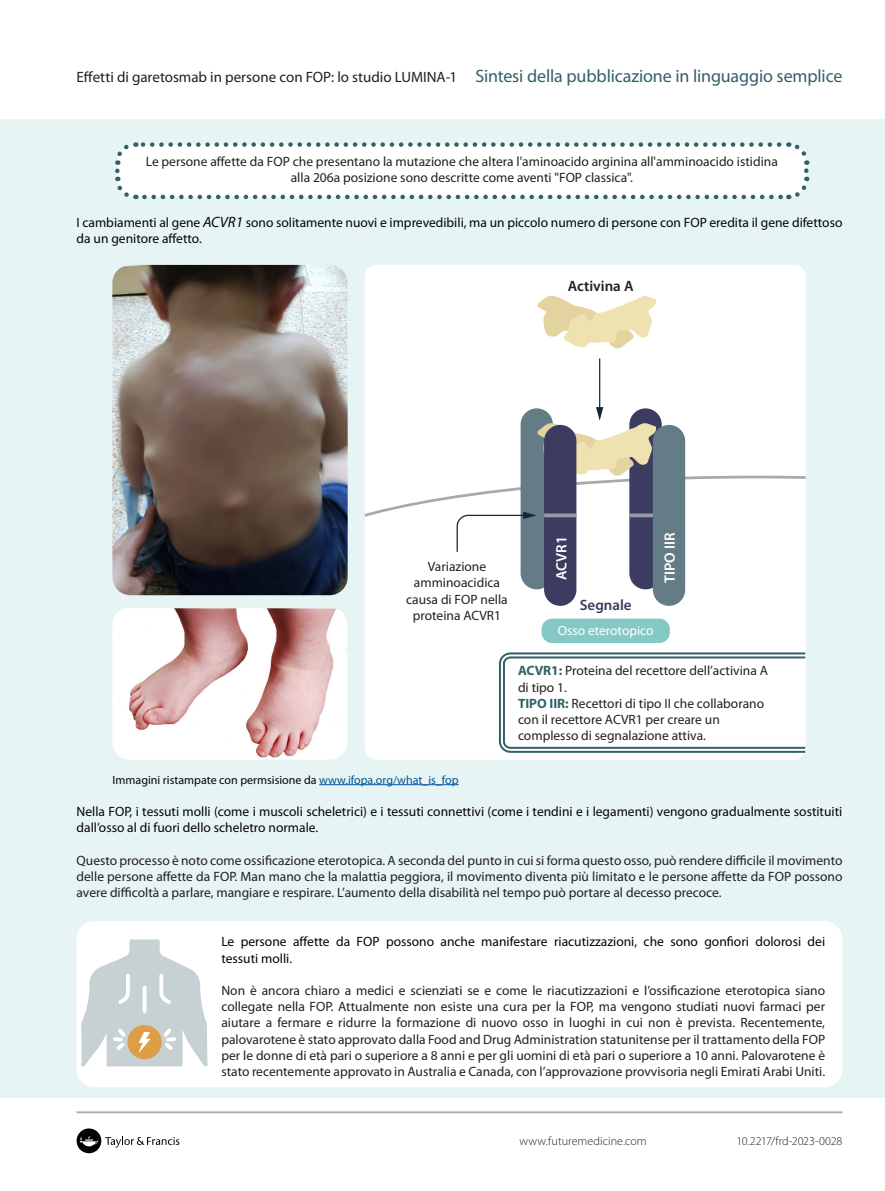
<style>
.page{position:relative;width:885px;height:1191px;background:#fff}
.page>*{position:absolute;margin:0;border:0;box-sizing:border-box;transform-origin:0 0}
.t1{font:15px "Myriad Pro";color:#231f20}
.t2{font:600 15px "Myriad Pro";color:#fff}
.t3{font:600 15px "Myriad Pro";color:#231f20}
.t4{font:600 15px "Myriad Pro";color:#393b5e}
.PLSP_body_text{font:13.5px/16.2px "Myriad Pro";color:#231f20;text-align:justify}
.t5{font:13.5px/16.2px "Myriad Pro";color:#040503}
.t6{font:13.5px "Myriad Pro";color:#fff}
.t7{font:12px "Myriad Pro";color:#040503}
.t8{font:300 12px "Myriad Pro";letter-spacing:.005em;color:#231f20}
.s1{font-size:18px;color:#336166}
.s2{font-style:italic;font-size:15px}
.s3{font-weight:700;color:#336166}
.s4{color:#005595}
</style>
<div class="page">
<hr style="left:77px;top:1111px;width:765px;height:2px;background:#a8a9ad">
<div style="left:77px;top:1128px;width:24px;height:25px;background:#000001;border-radius:50%"></div>
<svg style="left:105px;top:1136px;width:74px;height:11px"></svg>
<svg style="left:79px;top:1136px;width:19px;height:10px"></svg>
<div style="left:0;top:119px;width:884px;height:978px;background:#e7f4f4"></div>
<div style="left:117px;top:145px;width:689px;height:52px;background:#fff;border-radius:18px"></div>
<svg style="left:115px;top:171px;width:21px;height:29px"></svg>
<svg style="left:144px;top:177px;width:666px;height:23px"></svg>
<svg style="left:787px;top:142px;width:23px;height:29px"></svg>
<svg style="left:115px;top:142px;width:664px;height:23px"></svg>
<div style="left:77px;top:921px;width:765px;height:166px;background:#fff;border-radius:18px"></div>
<img style="left:112px;top:265px;width:235px;height:330px">
<img style="left:112px;top:608px;width:235px;height:151px">
<hr style="left:319px;top:784px;width:139px;height:1px;background:#005595">
<div style="left:365px;top:265px;width:440px;height:494px;background:#fff;border-radius:11px"></div>
<div style="left:629px;top:408px;width:32px;height:181px;background:#3b3c60;border-radius:16px"></div>
<div style="left:520px;top:408px;width:33px;height:181px;background:#647c86;border-radius:16px"></div>
<svg style="left:537px;top:296px;width:119px;height:53px"></svg>
<div style="left:544px;top:425px;width:32px;height:181px;background:#3b3c60;border-radius:16px"></div>
<div style="left:652px;top:425px;width:33px;height:181px;background:#647c86;border-radius:16px"></div>
<hr style="left:599px;top:358px;width:1px;height:51px;background:#132839">
<svg style="left:365px;top:407px;width:440px;height:146px"></svg>
<svg style="left:499px;top:651px;width:307px;height:103px"></svg>
<svg style="left:81px;top:939px;width:127px;height:127px"></svg>
<div style="left:541px;top:618px;width:128px;height:25px;background:#85c9c7;border-radius:10px"></div>
<p class="t1" style="left:77px;top:67px;width:767px">Effetti di garetosmab in persone con FOP: lo studio LUMINA-1 <span class="s1">Sintesi della pubblicazione in linguaggio semplice</span></p>
<p class="PLSP_body_text" style="left:146px;top:153px;width:633px;text-align:center">Le persone affette da FOP che presentano la mutazione che altera l'aminoacido arginina all'amminoacido istidina alla 206a posizione sono descritte come aventi "FOP classica".</p>
<p class="t5" style="left:77px;top:214px;width:767px">I cambiamenti al gene <span class="s2">ACVR1</span> sono solitamente nuovi e imprevedibili, ma un piccolo numero di persone con FOP eredita il gene difettoso da un genitore affetto.</p>
<p class="t3" style="left:567px;top:276px;width:67px">Activina A</p>
<p class="PLSP_body_text" style="left:406px;top:558px;width:103px;text-align:center">Variazione amminoacidica causa di FOP nella proteina ACVR1</p>
<p class="t2" style="left:552px;top:580px;width:45px;rotate:-90deg">ACVR1</p>
<p class="t2" style="left:660px;top:583px;width:52px;rotate:-90deg">TIPO IIR</p>
<p class="t4" style="left:579px;top:595px;width:53px">Segnale</p>
<p class="t6" style="left:557px;top:622px;width:97px">Osso eterotopico</p>
<p class="PLSP_body_text" style="left:518px;top:662px;width:251px"><span class="s3">ACVR1:</span> Proteina del recettore dell’activina A di tipo 1.</p>
<p class="PLSP_body_text" style="left:518px;top:695px;width:247px;text-align:left"><span class="s3">TIPO IIR:</span> Recettori di tipo II che collaborano con il recettore ACVR1 per creare un complesso di segnalazione attiva.</p>
<p class="t7" style="left:113px;top:772px;width:347px">Immagini ristampate con permsisione da <span class="s4">www.ifopa.org/what_is_fop</span></p>
<p class="t5" style="left:77px;top:803px;width:767px">Nella FOP, i tessuti molli (come i muscoli scheletrici) e i tessuti connettivi (come i tendini e i legamenti) vengono gradualmente sostituiti dall’osso al di fuori dello scheletro normale.</p>
<p class="PLSP_body_text" style="left:77px;top:852px;width:767px">Questo processo è noto come ossificazione eterotopica. A seconda del punto in cui si forma questo osso, può rendere difficile il movimento delle persone affette da FOP. Man mano che la malattia peggiora, il movimento diventa più limitato e le persone affette da FOP possono avere difficoltà a parlare, mangiare e respirare. L’aumento della disabilità nel tempo può portare al decesso precoce.</p>
<p class="t5" style="left:221px;top:933px;width:605px">Le persone affette da FOP possono anche manifestare riacutizzazioni, che sono gonfiori dolorosi dei tessuti molli.</p>
<p class="PLSP_body_text" style="left:221px;top:982px;width:605px">Non è ancora chiaro a medici e scienziati se e come le riacutizzazioni e l’ossificazione eterotopica siano collegate nella FOP. Attualmente non esiste una cura per la FOP, ma vengono studiati nuovi farmaci per aiutare a fermare e ridurre la formazione di nuovo osso in luoghi in cui non è prevista. Recentemente, palovarotene è stato approvato dalla Food and Drug Administration statunitense per il trattamento della FOP per le donne di età pari o superiore a 8 anni e per gli uomini di età pari o superiore a 10 anni. Palovarotene è stato recentemente approvato in Australia e Canada, con l’approvazione provvisoria negli Emirati Arabi Uniti.</p>
<p class="t8" style="left:519px;top:1134px;width:129px">www.futuremedicine.com</p>
<p class="t8" style="left:736px;top:1134px;width:107px">10.2217/frd-2023-0028</p>
</div>
